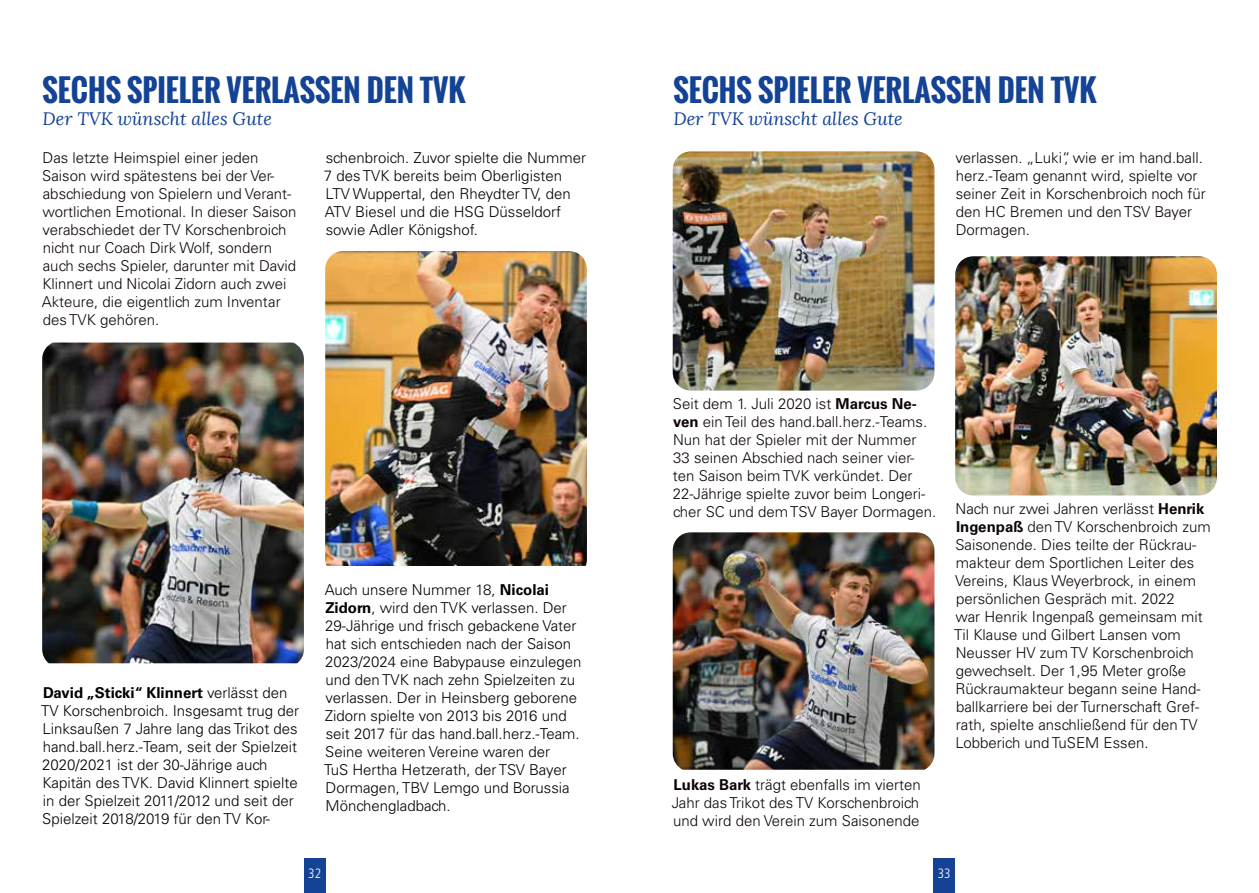
<style>
.page{position:relative;width:1259px;height:893px;background:#fff}
.page>*{position:absolute;margin:0;border:0;box-sizing:border-box;transform-origin:0 0}
.t1{font:700 30px "Oswald";color:#144295}
.t2{font:italic 18px "Lora";color:#144295}
.t3{font:300 15px/18px "Univers";color:#0e0506}
.t4{font:300 15px/18px "Univers";color:#000}
.t5{font:300 condensed 13.5px "Frutiger";color:#fff}
.s1{font-weight:700}
</style>
<div class="page">
<div style="left:304px;top:859px;width:21px;height:34px;background:#144295"></div>
<div style="left:933px;top:859px;width:22px;height:34px;background:#144295"></div>
<img style="left:673px;top:151px;width:261px;height:240px">
<img style="left:673px;top:532px;width:261px;height:238px">
<img style="left:955px;top:256px;width:262px;height:239px">
<img style="left:42px;top:343px;width:262px;height:320px">
<img style="left:325px;top:251px;width:262px;height:315px">
<h1 class="t1" style="left:43px;top:68px;width:424px">SECHS SPIELER VERLASSEN DEN TVK</h1>
<p class="t2" style="left:43px;top:107px;width:231px">Der TVK wünscht alles Gute</p>
<p class="t3" style="left:42px;top:149px;width:256px">Das letzte Heimspiel einer jeden Saison wird spätestens bei der Ver&shy;abschiedung von Spielern und Verant&shy;wortlichen Emotional. In dieser Saison verabschiedet der TV Korschenbroich nicht nur Coach Dirk Wolf, sondern auch sechs Spieler, darunter mit David Klinnert und Nicolai Zidorn auch zwei Akteure, die eigentlich zum Inventar des TVK gehören.</p>
<p class="t4" style="left:324px;top:149px;width:264px">schenbroich. Zuvor spielte die Nummer 7 des TVK bereits beim Oberligisten LTV Wuppertal, den Rheydter TV, den ATV Biesel und die HSG Düsseldorf sowie Adler Königshof.</p>
<p class="t4" style="left:41px;top:684px;width:259px"><span class="s1">David „Sticki“ Klinnert</span> verlässt den TV Korschenbroich. Insgesamt trug der Linksaußen 7 Jahre lang das Trikot des hand. ball. herz.-Team, seit der Spielzeit 2020/2021 ist der 30-Jährige auch Kapitän des TVK. David Klinnert spielte in der Spielzeit 2011/2012 und seit der Spielzeit 2018/2019 für den TV Kor-</p>
<p class="t4" style="left:324px;top:581px;width:259px">Auch unsere Nummer 18, <span class="s1">Nicolai Zidorn</span>, wird den TVK verlassen. Der 29-Jährige und frisch gebackene Vater hat sich entschieden nach der Saison 2023/2024 eine Babypause einzulegen und den TVK nach zehn Spielzeiten zu verlassen. Der in Heinsberg geborene Zidorn spielte von 2013 bis 2016 und seit 2017 für das hand. ball. herz.-Team.<br>Seine weiteren Vereine waren der<br>TuS Hertha Hetzerath, der TSV Bayer Dormagen, TBV Lemgo und Borussia Mönchengladbach.</p>
<h1 class="t1" style="left:673px;top:68px;width:424px">SECHS SPIELER VERLASSEN DEN TVK</h1>
<p class="t2" style="left:673px;top:107px;width:231px">Der TVK wünscht alles Gute</p>
<p class="t3" style="left:955px;top:149px;width:252px">verlassen. „Luki“, wie er im hand. ball. herz.-Team genannt wird, spielte vor seiner Zeit in Korschenbroich noch für den HC Bremen und den TSV Bayer<br>Dormagen.</p>
<p class="t3" style="left:673px;top:394px;width:262px">Seit dem 1. Juli 2020 ist <span class="s1">Marcus Ne&shy;ven</span> ein Teil des hand. ball. herz.-Teams.<br>Nun hat der Spieler mit der Nummer 33 seinen Abschied nach seiner vier&shy;ten Saison beim TVK verkündet. Der 22-Jährige spielte zuvor beim Longeri&shy;cher SC und dem TSV Bayer Dormagen.</p>
<p class="t3" style="left:671px;top:775px;width:251px;text-align:justify"><span class="s1">Lukas Bark</span> trägt ebenfalls im vierten Jahr das Trikot des TV Korschenbroich und wird den Verein zum Saisonende</p>
<p class="t3" style="left:954px;top:499px;width:258px">Nach nur zwei Jahren verlässt <span class="s1">Henrik Ingenpaß</span> den TV Korschenbroich zum Saisonende. Dies teilte der Rückrau&shy;makteur dem Sportlichen Leiter des Vereins, Klaus Weyerbrock, in einem persönlichen Gespräch mit. 2022<br>war Henrik Ingenpaß gemeinsam mit Til Klause und Gilbert Lansen vom Neusser HV zum TV Korschenbroich gewechselt. Der 1,95 Meter große Rückraumakteur begann seine Hand&shy;ballkarriere bei der Turnerschaft Gref&shy;rath, spielte anschließend für den TV Lobberich und TuSEM Essen.</p>
<p class="t5" style="left:308px;top:865px;width:14px">32</p>
<p class="t5" style="left:937px;top:865px;width:14px">33</p>
</div>
